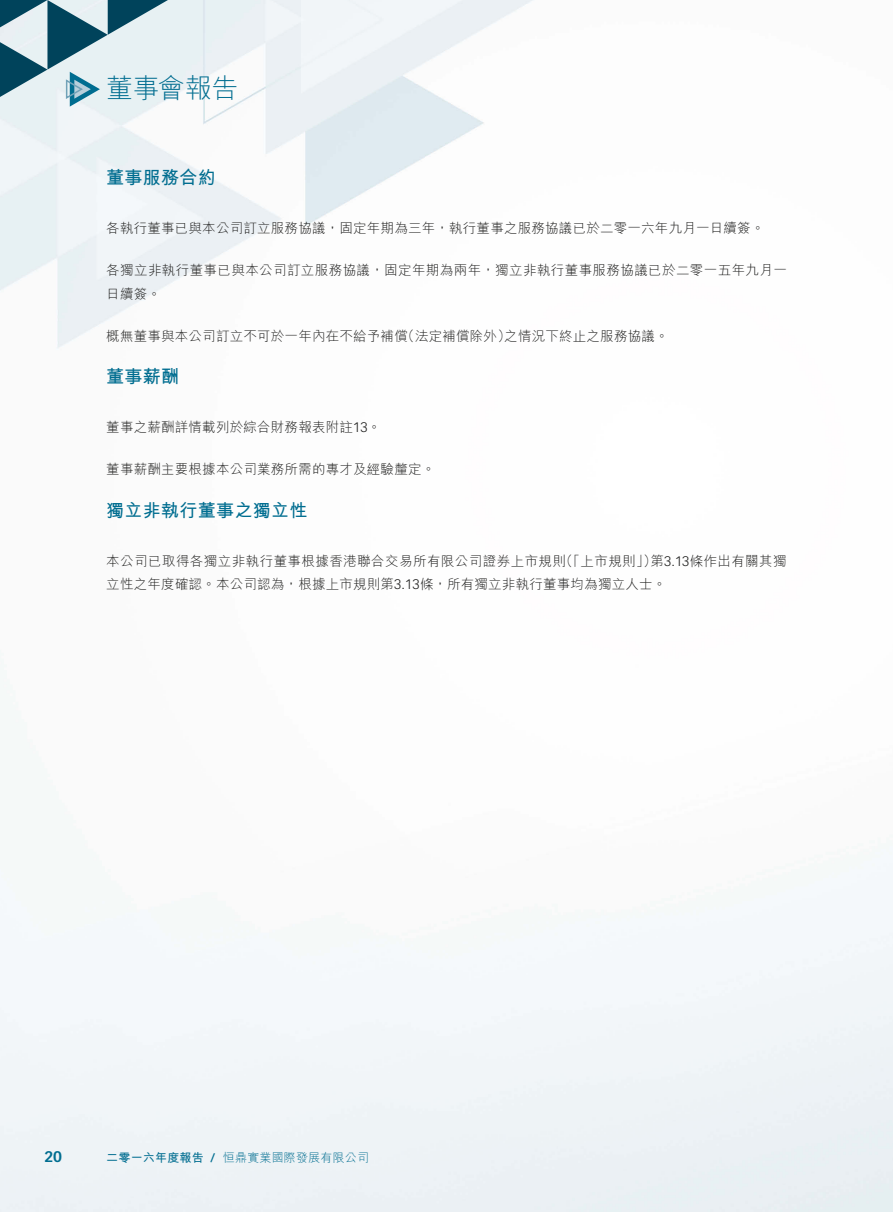
<style>
.page{position:relative;width:893px;height:1212px;background:#fff}
.page>*{position:absolute;margin:0;border:0;box-sizing:border-box;transform-origin:0 0}
.t1{font:300 27px "M Hei HK";letter-spacing:-.02em;color:#006d90}
.t2{font:700 18px "M Hei HK";letter-spacing:.02em;color:#006d90}
.t3{font:700 15px "Vectora LT Std";color:#006d90}
.t4{font:300 13.5px/23.2px "M Hei HK";letter-spacing:.015em;color:#1c1c1b}
.t5{font:300 13.5px/23.2px "M Hei HK";letter-spacing:.035em;color:#1c1c1b}
.t6{font:300 12px "M Hei HK";letter-spacing:.015em;color:#006d90}
.s1{font-family:"Vectora LT Std"}
.s2{font-weight:700}
.s3{font-family:"Vectora LT Std";font-weight:700}
</style>
<div class="page">
<svg style="left:0;top:0;width:168px;height:107px;background:#9dbac3"></svg>
<h1 class="t1" style="left:106px;top:69px;width:134px">董事會報告</h1>
<h2 class="t2" style="left:106px;top:164px;width:111px">董事服務合約</h2>
<p class="t4" style="left:106px;top:216px;width:660px">各執行董事已與本公司訂立服務協議，固定年期為三年，執行董事之服務協議已於二零一六年九月一日續簽。</p>
<p class="t4" style="left:106px;top:258px;width:682px">各獨立非執行董事已與本公司訂立服務協議，固定年期為兩年，獨立非執行董事服務協議已於二零一五年九月一日續簽。</p>
<p class="t4" style="left:106px;top:324px;width:564px">概無董事與本公司訂立不可於一年內在不給予補償（法定補償除外）之情況下終止之服務協議。</p>
<h2 class="t2" style="left:106px;top:364px;width:74px">董事薪酬</h2>
<p class="t4" style="left:106px;top:415px;width:276px">董事之薪酬詳情載列於綜合財務報表附註<span class="s1">13</span>。</p>
<p class="t4" style="left:106px;top:457px;width:330px">董事薪酬主要根據本公司業務所需的專才及經驗釐定。</p>
<h2 class="t2" style="left:106px;top:497px;width:203px">獨立非執行董事之獨立性</h2>
<p class="t5" style="left:106px;top:548px;width:682px">本公司已取得各獨立非執行董事根據香港聯合交易所有限公司證券上市規則（「上市規則」）第<span class="s1">3.13</span>條作出有關其獨立性之年度確認。本公司認為，根據上市規則第<span class="s1">3.13</span>條，所有獨立非執行董事均為獨立人士。</p>
<p class="t3" style="left:45px;top:1148px;width:19px">20</p>
<p class="t6" style="left:106px;top:1149px;width:264px"><span class="s2">二零一六年度報告</span> <span class="s3">/</span> 恒鼎實業國際發展有限公司</p>
</div>
